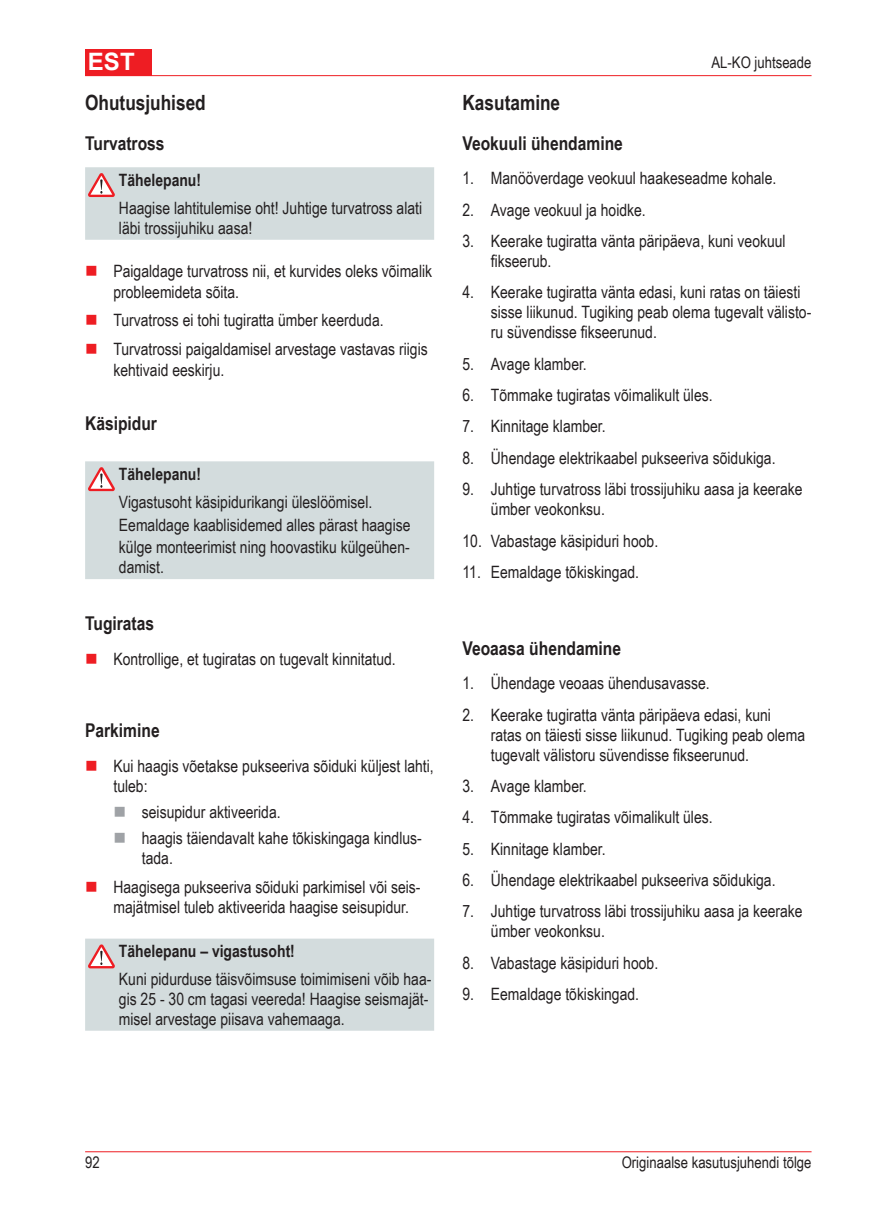
<style>
.page{position:relative;width:874px;height:1225px;background:#fff}
.page>*{position:absolute;margin:0;border:0;box-sizing:border-box;transform-origin:0 0}
.t1{font:700 24px "Arial";color:#fff}
.t2{font:700 21px "Arial Narrow";color:#231f20}
.t3{font:700 19px "Arial Narrow";color:#231f20}
.t4{font:17px/20px "Arial Narrow";color:#231f20}
.t5{font:700 17px "Arial Narrow";color:#231f20}
.t6{font:16px "Arial Narrow";color:#231f20}
</style>
<div class="page">
<div style="left:85px;top:49px;width:67px;height:27px;background:#ee1d23"></div>
<hr style="left:85px;top:1151px;width:726px;height:1px;background:#ee1d23">
<hr style="left:85px;top:75px;width:726px;height:1px;background:#ee1d23">
<div style="left:85px;top:167px;width:349px;height:73px;background:#d3dcdd"></div>
<div style="left:85px;top:461px;width:349px;height:118px;background:#d3dcdd"></div>
<div style="left:85px;top:938px;width:349px;height:92px;background:#d3dcdd"></div>
<h1 class="t1" style="left:88px;top:46px;width:48px">EST</h1>
<p class="t2" style="left:85px;top:87px;width:122px">Ohutusjuhised</p>
<p class="t3" style="left:85px;top:129px;width:81px">Turvatross</p>
<p class="t5" style="left:119px;top:167px;width:84px">Tähelepanu!</p>
<p class="t4" style="left:119px;top:197px;width:304px">Haagise lahtitulemise oht! Juhtige turvatross alati läbi trossijuhiku aasa!</p>
<p class="t4" style="left:113px;top:260px;width:320px">Paigaldage turvatross nii, et kurvides oleks võimalik probleemideta sõita.</p>
<p class="t4" style="left:113px;top:305px;width:316px;line-height:28.8px">Turvatross ei tohi tugiratta ümber keerduda.<br>Turvatrossi paigaldamisel arvestage vastavas riigis</p>
<p class="t4" style="left:113px;top:359px;width:112px">kehtivaid eeskirju.</p>
<p class="t3" style="left:85px;top:409px;width:73px">Käsipidur</p>
<p class="t5" style="left:119px;top:461px;width:84px">Tähelepanu!</p>
<p class="t4" style="left:119px;top:490px;width:293px;line-height:22.8px">Vigastusoht käsipidurikangi üleslöömisel.<br>Eemaldage kaablisidemed alles pärast haagise külge monteerimist ning hoovastiku külgeühen-</p>
<p class="t4" style="left:119px;top:557px;width:46px">damist.</p>
<p class="t3" style="left:85px;top:609px;width:70px">Tugiratas</p>
<p class="t4" style="left:113px;top:648px;width:284px">Kontrollige, et tugiratas on tugevalt kinnitatud.</p>
<p class="t3" style="left:85px;top:716px;width:76px">Parkimine</p>
<p class="t4" style="left:113px;top:755px;width:322px">Kui haagis võetakse pukseeriva sõiduki küljest lahti, tuleb:</p>
<p class="t4" style="left:142px;top:798px;width:281px;line-height:25.6px">seisupidur aktiveerida.<br>haagis täiendavalt kahe tõkiskingaga kindlus-</p>
<p class="t4" style="left:113px;top:842px;width:308px;line-height:29px;text-indent:28px">tada.<br>Haagisega pukseeriva sõiduki parkimisel või seis-</p>
<p class="t4" style="left:113px;top:896px;width:297px">majätmisel tuleb aktiveerida haagise seisupidur.</p>
<p class="t5" style="left:119px;top:938px;width:177px">Tähelepanu – vigastusoht!</p>
<p class="t4" style="left:119px;top:968px;width:314px">Kuni pidurduse täisvõimsuse toimimiseni võib haa&shy;gis 25 - 30 cm tagasi veereda! Haagise seismajät&shy;misel arvestage piisava vahemaaga.</p>
<p class="t6" style="left:711px;top:51px;width:101px">AL-KO juhtseade</p>
<p class="t2" style="left:462px;top:87px;width:99px">Kasutamine</p>
<p class="t3" style="left:462px;top:129px;width:162px">Veokuuli ühendamine</p>
<p class="t4" style="left:462px;top:168px;width:315px">1. Manööverdage veokuul haakeseadme kohale.</p>
<p class="t4" style="left:462px;top:199px;width:185px">2. Avage veokuul ja hoidke.</p>
<p class="t4" style="left:490px;top:230px;width:296px;text-indent:-28px">3. Keerake tugiratta vänta päripäeva, kuni veokuul fikseerub.</p>
<p class="t4" style="left:490px;top:282px;width:322px;text-indent:-28px">4. Keerake tugiratta vänta edasi, kuni ratas on täiesti sisse liikunud. Tugiking peab olema tugevalt välisto&shy;ru süvendisse fikseerunud.</p>
<p class="t4" style="left:462px;top:353px;width:126px">5. Avage klamber.</p>
<p class="t4" style="left:462px;top:384px;width:251px">6. Tõmmake tugiratas võimalikult üles.</p>
<p class="t4" style="left:462px;top:416px;width:145px">7. Kinnitage klamber.</p>
<p class="t4" style="left:462px;top:447px;width:314px">8. Ühendage elektrikaabel pukseeriva sõidukiga.</p>
<p class="t4" style="left:490px;top:478px;width:313px;text-indent:-28px">9. Juhtige turvatross läbi trossijuhiku aasa ja keerake ümber veokonksu.</p>
<p class="t4" style="left:462px;top:530px;width:197px">10. Vabastage käsipiduri hoob.</p>
<p class="t4" style="left:462px;top:561px;width:178px">11. Eemaldage tõkiskingad.</p>
<p class="t3" style="left:462px;top:634px;width:160px">Veoaasa ühendamine</p>
<p class="t4" style="left:462px;top:672px;width:248px">1. Ühendage veoaas ühendusavasse.</p>
<p class="t4" style="left:490px;top:704px;width:315px;text-indent:-28px">2. Keerake tugiratta vänta päripäeva edasi, kuni ratas on täiesti sisse liikunud. Tugiking peab olema tugevalt välistoru süvendisse fikseerunud.</p>
<p class="t4" style="left:462px;top:775px;width:126px">3. Avage klamber.</p>
<p class="t4" style="left:462px;top:806px;width:251px">4. Tõmmake tugiratas võimalikult üles.</p>
<p class="t4" style="left:462px;top:838px;width:145px">5. Kinnitage klamber.</p>
<p class="t4" style="left:462px;top:869px;width:314px">6. Ühendage elektrikaabel pukseeriva sõidukiga.</p>
<p class="t4" style="left:490px;top:900px;width:313px;text-indent:-28px">7. Juhtige turvatross läbi trossijuhiku aasa ja keerake ümber veokonksu.</p>
<p class="t4" style="left:462px;top:952px;width:197px">8. Vabastage käsipiduri hoob.</p>
<p class="t4" style="left:462px;top:983px;width:178px">9. Eemaldage tõkiskingad.</p>
<p class="t6" style="left:85px;top:1150px;width:16px">92</p>
<p class="t6" style="left:621px;top:1150px;width:191px">Originaalse kasutusjuhendi tõlge</p>
</div>
